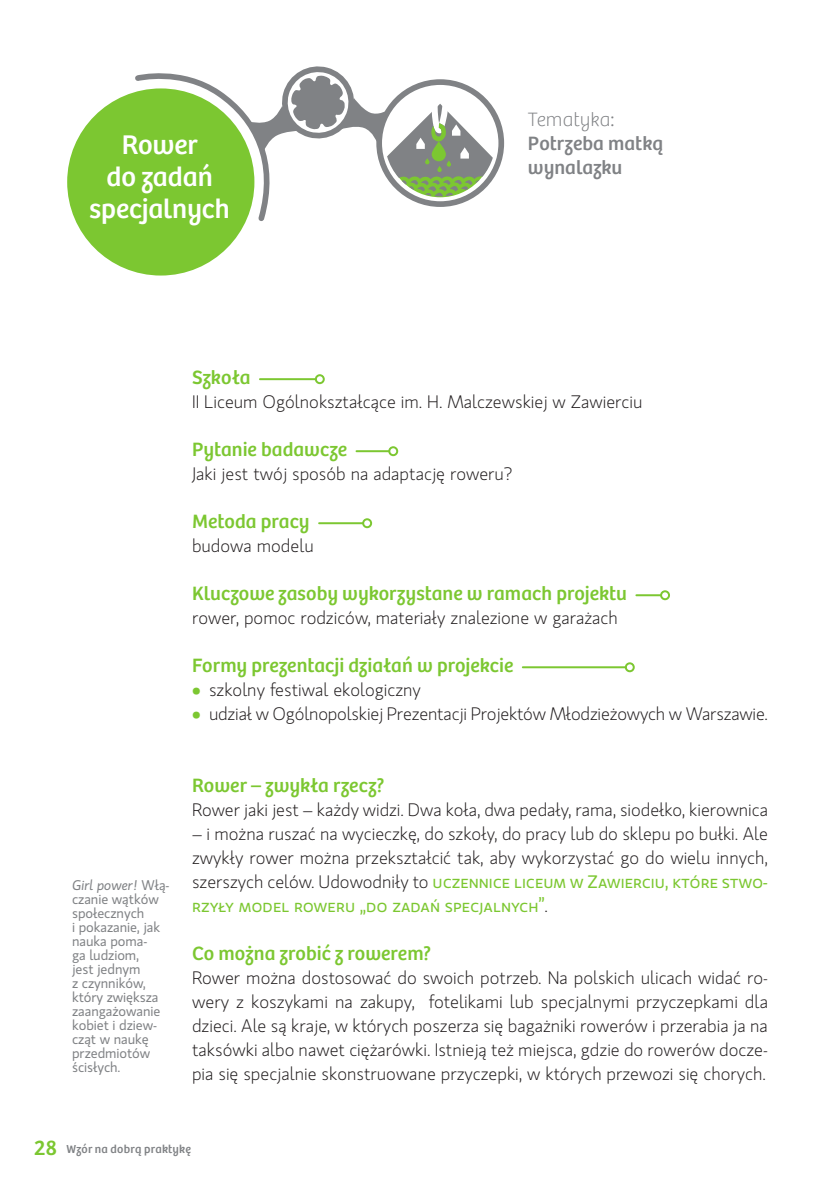
<style>
.page{position:relative;width:840px;height:1191px;background:#fff}
.page>*{position:absolute;margin:0;border:0;box-sizing:border-box;transform-origin:0 0}
.t1{font:28px/32px "Bree";letter-spacing:-.005em;color:#fff;text-align:center}
.t2{font:20px "Bree";letter-spacing:.005em;color:#7cc731}
.t3{font:20px/24px "Bree";letter-spacing:.005em;color:#808285}
.t4{font:100 20px "Bree";color:#808285}
.t5{font:300 18px/24px "Gloriola Std";color:#231f20;text-align:justify}
.t6{font:14px/14px "Gloriola Std";letter-spacing:-.005em;color:#808285}
.t7{font:12px "Bree";letter-spacing:.02em;color:#808285}
.s1{font-style:italic}
.s2{font-size:22.4px;color:#7cc731}
.s3{font-weight:400;color:#7cc731}
.s4{font-size:22px;color:#7cc731}
</style>
<div class="page">
<hr style="left:260px;top:378px;width:55px;height:2px;background:#7cc731">
<div style="left:314px;top:374px;width:10px;height:10px;border:2px solid #7cc731;border-radius:50%"></div>
<hr style="left:356px;top:450px;width:33px;height:2px;background:#7cc731">
<div style="left:388px;top:446px;width:10px;height:10px;border:2px solid #7cc731;border-radius:50%"></div>
<hr style="left:319px;top:522px;width:44px;height:2px;background:#7cc731">
<div style="left:362px;top:518px;width:10px;height:10px;border:2px solid #7cc731;border-radius:50%"></div>
<hr style="left:636px;top:594px;width:24px;height:2px;background:#7cc731">
<div style="left:659px;top:590px;width:10px;height:10px;border:2px solid #7cc731;border-radius:50%"></div>
<hr style="left:522px;top:666px;width:103px;height:2px;background:#7cc731">
<div style="left:624px;top:662px;width:10px;height:10px;border:2px solid #7cc731;border-radius:50%"></div>
<div style="left:67px;top:88px;width:187px;height:187px;background:#7cc731;border-radius:50%"></div>
<svg style="left:132px;top:66px;width:363px;height:159px"></svg>
<div style="left:376px;top:79px;width:128px;height:128px;border:6px solid #808285;border-radius:50%"></div>
<h1 class="t1" style="left:89px;top:129px;width:142px">Rower<br>do zadań specjalnych</h1>
<p class="t4" style="left:527px;top:108px;width:88px">Tematyka:</p>
<p class="t3" style="left:527px;top:132px;width:137px">Potrzeba matką wynalazku</p>
<p class="t6" style="left:72px;top:878px;width:99px"><span class="s1">Girl power!</span> Włą&shy;czanie wątków społecznych<br>i pokazanie, jak nauka poma-<br>ga ludziom,<br>jest jednym<br>z czynników, który zwiększa zaangażowanie kobiet i dziew&shy;cząt w naukę przedmiotów ścisłych.</p>
<p class="t2" style="left:192px;top:366px;width:60px">Szkoła</p>
<p class="t5" style="left:192px;top:389px;width:451px">II Liceum Ogólnokształcące im. H. Malczewskiej w Zawierciu</p>
<p class="t2" style="left:192px;top:438px;width:156px">Pytanie badawcze</p>
<p class="t5" style="left:192px;top:461px;width:322px">Jaki jest twój sposób na adaptację roweru?</p>
<p class="t2" style="left:192px;top:510px;width:119px">Metoda pracy</p>
<p class="t5" style="left:192px;top:533px;width:123px">budowa modelu</p>
<p class="t2" style="left:192px;top:582px;width:436px">Kluczowe zasoby wykorzystane w ramach projektu</p>
<p class="t5" style="left:192px;top:605px;width:427px">rower, pomoc rodziców, materiały znalezione w garażach</p>
<p class="t2" style="left:192px;top:654px;width:322px">Formy prezentacji działań w projekcie</p>
<p class="t5" style="left:192px;top:677px;width:230px"><span class="s2">•</span> szkolny festiwal ekologiczny</p>
<p class="t5" style="left:192px;top:701px;width:577px"><span class="s2">•</span> udział w Ogólnopolskiej Prezentacji Projektów Młodzieżowych w Warszawie.</p>
<p class="t2" style="left:192px;top:774px;width:194px">Rower – zwykła rzecz?</p>
<p class="t5" style="left:192px;top:797px;width:577px">Rower jaki jest – każdy widzi. Dwa koła, dwa pedały, rama, siodełko, kierownica</p>
<p class="t5" style="left:192px;top:821px;width:577px">– i można ruszać na wycieczkę, do szkoły, do pracy lub do sklepu po bułki. Ale zwykły rower można przekształcić tak, aby wykorzystać go do wielu innych, szerszych celów. Udowodniły to <span class="s3">uczennice liceum w Zawierciu, które stwo&shy;rzyły model roweru „do zadań specjalnych”</span>.</p>
<p class="t2" style="left:192px;top:942px;width:240px">Co można zrobić z rowerem?</p>
<p class="t5" style="left:192px;top:965px;width:577px">Rower można dostosować do swoich potrzeb. Na polskich ulicach widać ro&shy;wery z koszykami na zakupy, fotelikami lub specjalnymi przyczepkami dla dzieci. Ale są kraje, w których poszerza się bagażniki rowerów i przerabia ja na taksówki albo nawet ciężarówki. Istnieją też miejsca, gdzie do rowerów docze&shy;pia się specjalnie skonstruowane przyczepki, w których przewozi się chorych.</p>
<p class="t7" style="left:34px;top:1141px;width:158px"><span class="s4">28</span> Wzór na dobrą praktykę</p>
</div>
